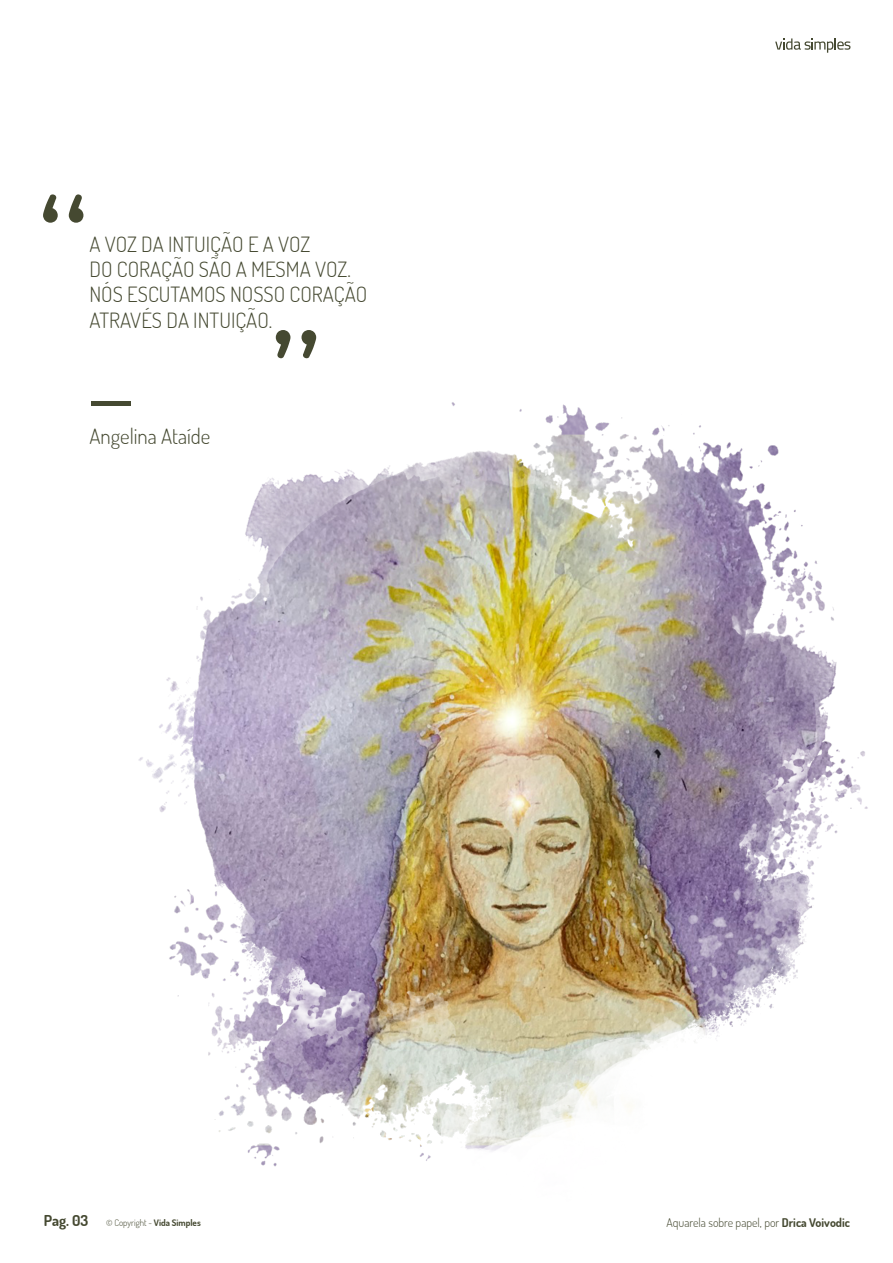
<style>
.page{position:relative;width:893px;height:1263px;background:#fff}
.page>*{position:absolute;margin:0;border:0;box-sizing:border-box;transform-origin:0 0}
.t1{font:300 181.05px "Dosis";color:#454931}
.t2{font:300 21px/25.2px "Dosis";color:#454931}
.t3{font:300 12px "Dosis";color:#454931}
.t4{font:300 9px "Dosis";color:#454931}
.s1{font-weight:700;font-size:15px}
.s2{font-weight:700}
</style>
<div class="page">
<img style="left:130px;top:41px;width:738px;height:1126px">
<div style="left:91px;top:401px;width:39px;height:5px;background:#454931"></div>
<svg style="left:775px;top:38px;width:75px;height:15px"></svg>
<h1 class="t1" style="left:37px;top:137px;width:55px">“</h1>
<p class="t2" style="left:89px;top:231px;width:279px">A VOZ DA INTUIÇÃO E A VOZ<br>DO CORAÇÃO SÃO A MESMA VOZ.<br>NÓS ESCUTAMOS NOSSO CORAÇÃO<br>ATRAVÉS DA INTUIÇÃO.</p>
<h1 class="t1" style="left:323px;top:415px;width:55px;rotate:-180deg">“</h1>
<p class="t2" style="left:89px;top:423px;width:122px">Angelina Ataíde</p>
<p class="t4" style="left:44px;top:1216px;width:158px"><span class="s1">Pag. 03</span> © Copyright - <span class="s2">Vida Simples</span></p>
<p class="t3" style="left:666px;top:1214px;width:185px">Aquarela sobre papel, por <span class="s2">Drica Voivodic</span></p>
</div>
